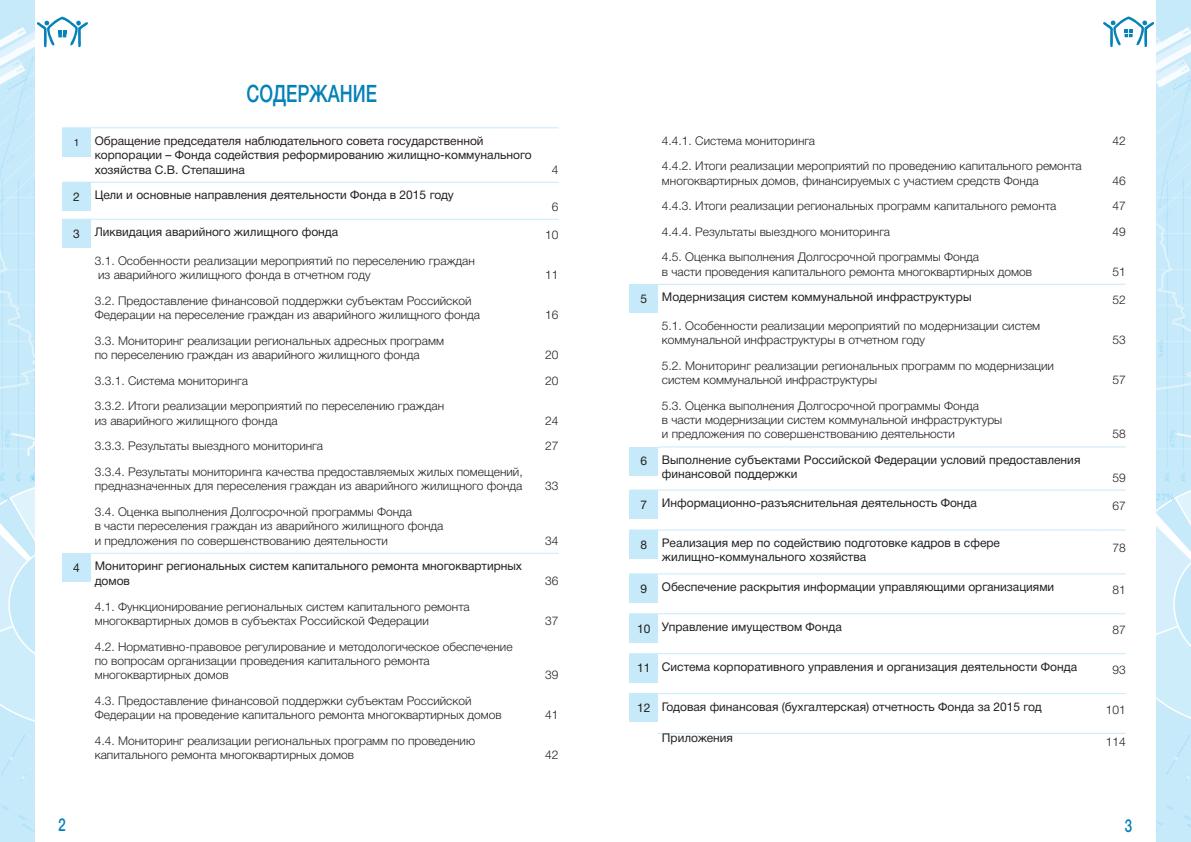
<style>
.page{position:relative;width:1191px;height:842px;background:#fff}
.page>*{position:absolute;margin:0;border:0;box-sizing:border-box;transform-origin:0 0}
.t1{font:500 24px "Helvetica Neue Cyr";color:#0582b7;scale:.75 1}
.t2{font:500 18px "Helvetica Neue Cyr";color:#0582b7;scale:.75 1}
.t3{font:300 12px/14.4px "Helvetica Neue Cyr";color:#231f20}
.t4{font:12px/14.4px "Helvetica Neue Cyr";color:#231f20}
.t5{font:10px "Helvetica Neue Cyr";color:#231f20}
</style>
<div class="page">
<svg style="left:1103px;top:16px;width:51px;height:32px"></svg>
<svg style="left:36px;top:16px;width:52px;height:32px"></svg>
<img style="left:1157px;top:0;width:34px;height:842px">
<img style="left:0;top:0;width:34px;height:842px">
<hr style="left:91px;top:128px;width:445px;height:1px;background:#c6eafa">
<svg style="left:536px;top:128px;width:22px;height:1px"></svg>
<hr style="left:91px;top:182px;width:445px;height:1px;background:#c6eafa">
<svg style="left:536px;top:182px;width:22px;height:1px"></svg>
<hr style="left:91px;top:219px;width:445px;height:1px;background:#c6eafa">
<svg style="left:536px;top:219px;width:22px;height:1px"></svg>
<hr style="left:91px;top:553px;width:445px;height:1px;background:#c6eafa">
<svg style="left:536px;top:553px;width:22px;height:1px"></svg>
<div style="left:62px;top:128px;width:29px;height:28px;background:#c6eafa"></div>
<div style="left:62px;top:182px;width:29px;height:29px;background:#c6eafa"></div>
<div style="left:62px;top:219px;width:29px;height:29px;background:#c6eafa"></div>
<div style="left:62px;top:553px;width:29px;height:29px;background:#c6eafa"></div>
<hr style="left:658px;top:284px;width:445px;height:1px;background:#c6eafa">
<svg style="left:1103px;top:284px;width:22px;height:1px"></svg>
<hr style="left:658px;top:447px;width:445px;height:1px;background:#c6eafa">
<svg style="left:1103px;top:447px;width:22px;height:1px"></svg>
<hr style="left:658px;top:490px;width:445px;height:1px;background:#c6eafa">
<svg style="left:1103px;top:490px;width:22px;height:1px"></svg>
<hr style="left:658px;top:530px;width:445px;height:1px;background:#c6eafa">
<svg style="left:1103px;top:530px;width:22px;height:1px"></svg>
<hr style="left:658px;top:574px;width:445px;height:1px;background:#c6eafa">
<svg style="left:1103px;top:574px;width:22px;height:1px"></svg>
<svg style="left:629px;top:613px;width:29px;height:1px"></svg>
<hr style="left:658px;top:613px;width:445px;height:1px;background:#c6eafa">
<svg style="left:1103px;top:613px;width:22px;height:1px"></svg>
<svg style="left:629px;top:653px;width:29px;height:1px"></svg>
<hr style="left:658px;top:653px;width:445px;height:1px;background:#c6eafa">
<svg style="left:1103px;top:653px;width:22px;height:1px"></svg>
<hr style="left:658px;top:693px;width:445px;height:1px;background:#c6eafa">
<svg style="left:1103px;top:693px;width:22px;height:1px"></svg>
<hr style="left:658px;top:733px;width:445px;height:1px;background:#c6eafa">
<svg style="left:1103px;top:733px;width:22px;height:1px"></svg>
<div style="left:629px;top:284px;width:29px;height:29px;background:#c6eafa"></div>
<div style="left:629px;top:447px;width:29px;height:28px;background:#c6eafa"></div>
<div style="left:629px;top:490px;width:29px;height:29px;background:#c6eafa"></div>
<div style="left:629px;top:530px;width:29px;height:29px;background:#c6eafa"></div>
<div style="left:629px;top:574px;width:29px;height:28px;background:#c6eafa"></div>
<div style="left:629px;top:614px;width:29px;height:28px;background:#c6eafa"></div>
<div style="left:629px;top:654px;width:29px;height:28px;background:#c6eafa"></div>
<div style="left:629px;top:694px;width:29px;height:28px;background:#c6eafa"></div>
<h1 class="t1" style="left:246px;top:81px;width:176px">СОДЕРЖАНИЕ</h1>
<p class="t5" style="left:74px;top:137px;width:7px">1</p>
<p class="t4" style="left:95px;top:134px;width:438px">Обращение председателя наблюдательного совета государственной корпорации – Фонда содействия реформированию жилищно-коммунального хозяйства С.В. Степашина</p>
<p class="t4" style="left:73px;top:188px;width:382px">2 Цели и основные направления деятельности Фонда в 2015 году</p>
<p class="t3" style="left:552px;top:162px;width:8px">4</p>
<p class="t3" style="left:552px;top:199px;width:8px">6</p>
<p class="t4" style="left:73px;top:225px;width:266px">3 Ликвидация аварийного жилищного фонда</p>
<p class="t3" style="left:545px;top:228px;width:15px">10</p>
<p class="t3" style="left:95px;top:254px;width:382px">3.1. Особенности реализации мероприятий по переселению граждан из аварийного жилищного фонда в отчетном году</p>
<p class="t3" style="left:545px;top:268px;width:15px">11</p>
<p class="t3" style="left:95px;top:294px;width:387px">3.2. Предоставление финансовой поддержки субъектам Российской<br>Федерации на переселение граждан из аварийного жилищного фонда</p>
<p class="t3" style="left:95px;top:334px;width:351px">3.3. Мониторинг реализации региональных адресных программ по переселению граждан из аварийного жилищного фонда</p>
<p class="t3" style="left:545px;top:308px;width:15px">16</p>
<p class="t3" style="left:545px;top:348px;width:15px">20</p>
<p class="t3" style="left:95px;top:373px;width:155px">3.3.1. Система мониторинга</p>
<p class="t3" style="left:545px;top:373px;width:15px">20</p>
<p class="t3" style="left:95px;top:399px;width:351px">3.3.2. Итоги реализации мероприятий по переселению граждан из аварийного жилищного фонда</p>
<p class="t3" style="left:545px;top:413px;width:15px">24</p>
<p class="t3" style="left:95px;top:439px;width:230px">3.3.3. Результаты выездного мониторинга</p>
<p class="t3" style="left:545px;top:439px;width:15px">27</p>
<p class="t3" style="left:95px;top:465px;width:429px">3.3.4. Результаты мониторинга качества предоставляемых жилых помещений, предназначенных для переселения граждан из аварийного жилищного фонда</p>
<p class="t3" style="left:545px;top:479px;width:15px">33</p>
<p class="t3" style="left:95px;top:505px;width:350px">3.4. Оценка выполнения Долгосрочной программы Фонда<br>в части переселения граждан из аварийного жилищного фонда и предложения по совершенствованию деятельности</p>
<p class="t4" style="left:95px;top:559px;width:429px;text-indent:-22px">4 Мониторинг региональных систем капитального ремонта многоквартирных домов</p>
<p class="t3" style="left:95px;top:599px;width:376px">4.1. Функционирование региональных систем капитального ремонта многоквартирных домов в субъектах Российской Федерации</p>
<p class="t3" style="left:95px;top:639px;width:419px">4.2. Нормативно-правовое регулирование и методологическое обеспечение по вопросам организации проведения капитального ремонта многоквартирных домов</p>
<p class="t3" style="left:95px;top:694px;width:408px">4.3. Предоставление финансовой поддержки субъектам Российской<br>Федерации на проведение капитального ремонта многоквартирных домов</p>
<p class="t3" style="left:95px;top:734px;width:382px">4.4. Мониторинг реализации региональных программ по проведению капитального ремонта многоквартирных домов</p>
<p class="t3" style="left:545px;top:533px;width:15px">34</p>
<p class="t3" style="left:545px;top:574px;width:15px">36</p>
<p class="t3" style="left:545px;top:614px;width:15px">37</p>
<p class="t3" style="left:545px;top:668px;width:15px">39</p>
<p class="t3" style="left:545px;top:708px;width:15px">41</p>
<p class="t3" style="left:545px;top:748px;width:15px">42</p>
<p class="t3" style="left:662px;top:133px;width:155px">4.4.1. Система мониторинга</p>
<p class="t3" style="left:1112px;top:133px;width:15px">42</p>
<p class="t3" style="left:662px;top:159px;width:421px">4.4.2. Итоги реализации мероприятий по проведению капитального ремонта многоквартирных домов, финансируемых с участием средств Фонда</p>
<p class="t3" style="left:1112px;top:173px;width:15px">46</p>
<p class="t3" style="left:662px;top:199px;width:396px">4.4.3. Итоги реализации региональных программ капитального ремонта</p>
<p class="t3" style="left:1112px;top:199px;width:15px">47</p>
<p class="t3" style="left:662px;top:224px;width:230px">4.4.4. Результаты выездного мониторинга</p>
<p class="t3" style="left:1112px;top:224px;width:15px">49</p>
<p class="t3" style="left:662px;top:250px;width:372px">4.5. Оценка выполнения Долгосрочной программы Фонда<br>в части проведения капитального ремонта многоквартирных домов</p>
<p class="t3" style="left:1112px;top:264px;width:15px">51</p>
<p class="t4" style="left:640px;top:290px;width:333px">5 Модернизация систем коммунальной инфраструктуры</p>
<p class="t3" style="left:1112px;top:293px;width:15px">52</p>
<p class="t3" style="left:662px;top:318px;width:380px">5.1. Особенности реализации мероприятий по модернизации систем коммунальной инфраструктуры в отчетном году</p>
<p class="t3" style="left:1112px;top:333px;width:15px">53</p>
<p class="t3" style="left:662px;top:358px;width:393px">5.2. Мониторинг реализации региональных программ по модернизации систем коммунальной инфраструктуры</p>
<p class="t3" style="left:662px;top:398px;width:342px">5.3. Оценка выполнения Долгосрочной программы Фонда<br>в части модернизации систем коммунальной инфраструктуры и предложения по совершенствованию деятельности</p>
<p class="t4" style="left:662px;top:453px;width:420px;text-indent:-22px">6 Выполнение субъектами Российской Федерации условий предоставления финансовой поддержки</p>
<p class="t3" style="left:1112px;top:373px;width:15px">57</p>
<p class="t3" style="left:1112px;top:427px;width:15px">58</p>
<p class="t3" style="left:1112px;top:470px;width:15px">59</p>
<p class="t4" style="left:640px;top:496px;width:338px">7 Информационно-разъяснительная деятельность Фонда</p>
<p class="t3" style="left:1112px;top:499px;width:15px">67</p>
<p class="t4" style="left:662px;top:536px;width:340px;text-indent:-22px">8 Реализация мер по содействию подготовке кадров в сфере жилищно-коммунального хозяйства</p>
<p class="t3" style="left:1112px;top:541px;width:15px">78</p>
<p class="t4" style="left:640px;top:580px;width:415px">9 Обеспечение раскрытия информации управляющими организациями</p>
<p class="t3" style="left:1112px;top:583px;width:15px">81</p>
<p class="t4" style="left:637px;top:619px;width:206px">10 Управление имуществом Фонда</p>
<p class="t3" style="left:1112px;top:623px;width:15px">87</p>
<p class="t4" style="left:637px;top:659px;width:441px">11 Система корпоративного управления и организация деятельности Фонда</p>
<p class="t3" style="left:1112px;top:662px;width:15px">93</p>
<p class="t4" style="left:637px;top:699px;width:406px">12 Годовая финансовая (бухгалтерская) отчетность Фонда за 2015 год</p>
<p class="t3" style="left:1105px;top:702px;width:22px">101</p>
<p class="t4" style="left:662px;top:731px;width:73px">Приложения</p>
<p class="t3" style="left:1105px;top:735px;width:22px">114</p>
<h2 class="t2" style="left:59px;top:815px;width:12px">2</h2>
<h2 class="t2" style="left:1124px;top:815px;width:12px">3</h2>
</div>
